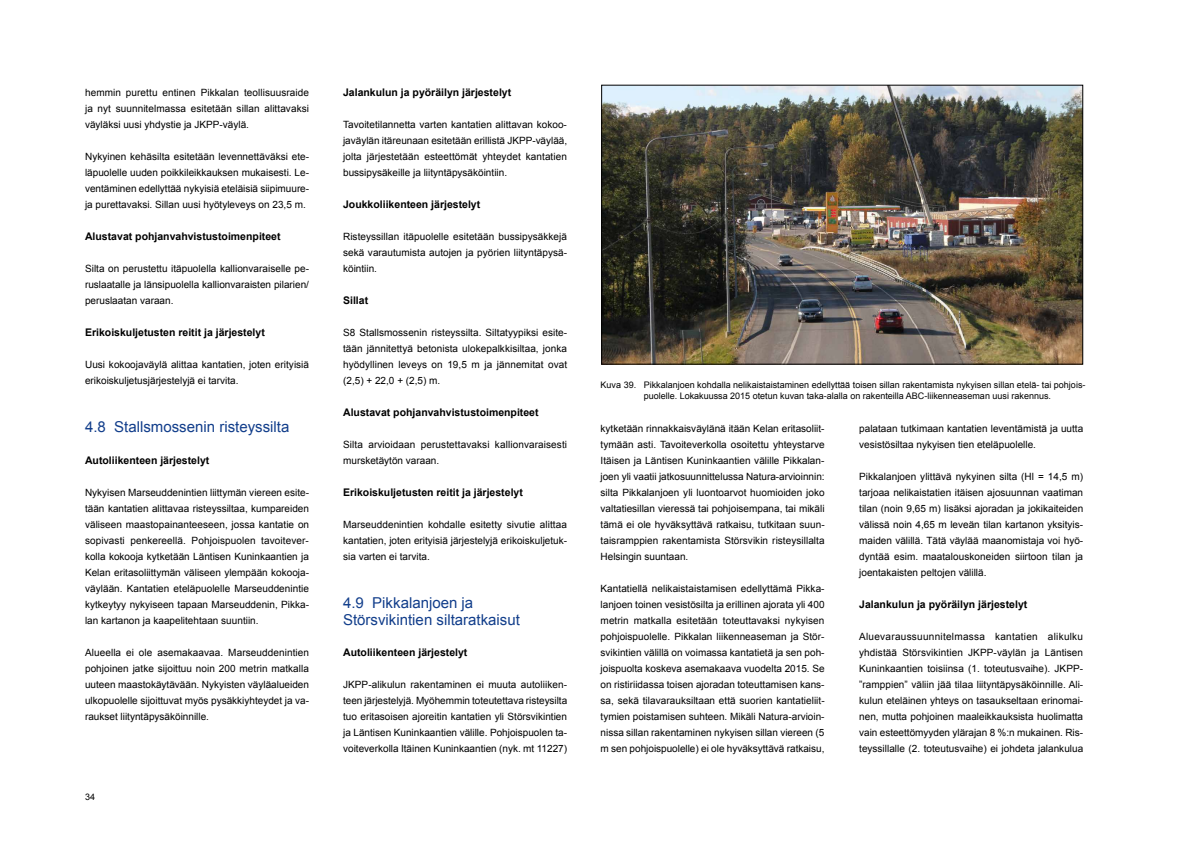
<style>
.page{position:relative;width:1191px;height:842px;background:#fff}
.page>*{position:absolute;margin:0;border:0;box-sizing:border-box;transform-origin:0 0}
.t1{font:15px/17px "Arial";color:#123e8b}
.t2{font:700 10.5px "Arial";color:#000}
.t3{font:10px/16px "Arial";color:#000;text-align:justify}
.t4{font:9px/11px "Arial";color:#000}
</style>
<div class="page">
<img style="left:603px;top:87px;width:477px;height:275px">
<div style="left:601px;top:85px;width:481px;height:279px;border:1px solid #000"></div>
<p class="t3" style="left:85px;top:85px;width:225px">hemmin purettu entinen Pikkalan teollisuusraide ja nyt suunnitelmassa esitetään sillan alittavaksi väyläksi uusi yhdystie ja JKPP-väylä.</p>
<p class="t3" style="left:85px;top:149px;width:226px">Nykyinen kehäsilta esitetään levennettäväksi ete&shy;läpuolelle uuden poikkileikkauksen mukaisesti. Le&shy;ventäminen edellyttää nykyisiä eteläisiä siipimuure&shy;ja purettavaksi. Sillan uusi hyötyleveys on 23,5 m.</p>
<p class="t2" style="left:85px;top:230px;width:197px">Alustavat pohjanvahvistustoimenpiteet</p>
<p class="t3" style="left:85px;top:261px;width:225px">Silta on perustettu itäpuolella kallionvaraiselle pe&shy;ruslaatalle ja länsipuolella kallionvaraisten pilarien/ peruslaatan varaan.</p>
<p class="t2" style="left:85px;top:326px;width:181px">Erikoiskuljetusten reitit ja järjestelyt</p>
<p class="t3" style="left:85px;top:357px;width:225px">Uusi kokoojaväylä alittaa kantatien, joten erityisiä erikoiskuljetusjärjestelyjä ei tarvita.</p>
<h1 class="t1" style="left:85px;top:419px;width:206px">4.8 Stallsmossenin risteyssilta</h1>
<p class="t2" style="left:85px;top:454px;width:126px">Autoliikenteen järjestelyt</p>
<p class="t3" style="left:85px;top:485px;width:226px">Nykyisen Marseuddenintien liittymän viereen esite&shy;tään kantatien alittavaa risteyssiltaa, kumpareiden väliseen maastopainanteeseen, jossa kantatie on sopivasti penkereellä. Pohjoispuolen tavoitever&shy;kolla kokooja kytketään Läntisen Kuninkaantien ja Kelan eritasoliittymän väliseen ylempään kokooja&shy;väylään. Kantatien eteläpuolelle Marseuddenintie kytkeytyy nykyiseen tapaan Marseuddenin, Pikka&shy;lan kartanon ja kaapelitehtaan suuntiin.</p>
<p class="t3" style="left:85px;top:645px;width:225px">Alueella ei ole asemakaavaa. Marseuddenintien pohjoinen jatke sijoittuu noin 200 metrin matkalla uuteen maastokäytävään. Nykyisten väyläalueiden ulkopuolelle sijoittuvat myös pysäkkiyhteydet ja va&shy;raukset liityntäpysäköinnille.</p>
<p class="t4" style="left:85px;top:791px;width:12px">34</p>
<p class="t2" style="left:343px;top:86px;width:170px">Jalankulun ja pyöräilyn järjestelyt</p>
<p class="t3" style="left:343px;top:117px;width:226px">Tavoitetilannetta varten kantatien alittavan kokoo&shy;javäylän itäreunaan esitetään erillistä JKPP-väylää, jolta järjestetään esteettömät yhteydet kantatien bussipysäkeille ja liityntäpysäköintiin.</p>
<p class="t2" style="left:343px;top:198px;width:139px">Joukkoliikenteen järjestelyt</p>
<p class="t3" style="left:343px;top:229px;width:225px">Risteyssillan itäpuolelle esitetään bussipysäkkejä sekä varautumista autojen ja pyörien liityntäpysä&shy;köintiin.</p>
<p class="t2" style="left:343px;top:294px;width:27px">Sillat</p>
<p class="t3" style="left:343px;top:325px;width:226px">S8 Stallsmossenin risteyssilta. Siltatyypiksi esite&shy;tään jännitettyä betonista ulokepalkkisiltaa, jonka hyödyllinen leveys on 19,5 m ja jännemitat ovat (2,5) + 22,0 + (2,5) m.</p>
<p class="t2" style="left:343px;top:406px;width:197px">Alustavat pohjanvahvistustoimenpiteet</p>
<p class="t3" style="left:343px;top:437px;width:225px">Silta arvioidaan perustettavaksi kallionvaraisesti mursketäytön varaan.</p>
<p class="t2" style="left:343px;top:486px;width:181px">Erikoiskuljetusten reitit ja järjestelyt</p>
<p class="t3" style="left:343px;top:517px;width:225px">Marseuddenintien kohdalle esitetty sivutie alittaa kantatien, joten erityisiä järjestelyjä erikoiskuljetuk&shy;sia varten ei tarvita.</p>
<h1 class="t1" style="left:343px;top:595px;width:178px">4.9 Pikkalanjoen ja<br>Störsvikintien siltaratkaisut</h1>
<p class="t2" style="left:343px;top:646px;width:126px">Autoliikenteen järjestelyt</p>
<p class="t3" style="left:343px;top:677px;width:226px">JKPP-alikulun rakentaminen ei muuta autoliiken&shy;teen järjestelyjä. Myöhemmin toteutettava risteysilta tuo eritasoisen ajoreitin kantatien yli Störsvikintien ja Läntisen Kuninkaantien välille. Pohjoispuolen ta&shy;voiteverkolla Itäinen Kuninkaantien (nyk. mt 11227)</p>
<p class="t4" style="left:643px;top:380px;width:443px;text-indent:-43px">Kuva 39. Pikkalanjoen kohdalla nelikaistaistaminen edellyttää toisen sillan rakentamista nykyisen sillan etelä- tai pohjois&shy;puolelle. Lokakuussa 2015 otetun kuvan taka-alalla on rakenteilla ABC-liikenneaseman uusi rakennus.</p>
<p class="t3" style="left:600px;top:421px;width:226px">kytketään rinnakkaisväylänä itään Kelan eritasoliit&shy;tymään asti. Tavoiteverkolla osoitettu yhteystarve Itäisen ja Läntisen Kuninkaantien välille Pikkalan&shy;joen yli vaatii jatkosuunnittelussa Natura-arvioinnin: silta Pikkalanjoen yli luontoarvot huomioiden joko valtatiesillan vieressä tai pohjoisempana, tai mikäli tämä ei ole hyväksyttävä ratkaisu, tutkitaan suun&shy;taisramppien rakentamista Störsvikin risteysillalta Helsingin suuntaan.</p>
<p class="t3" style="left:600px;top:581px;width:226px">Kantatiellä nelikaistaistamisen edellyttämä Pikka&shy;lanjoen toinen vesistösilta ja erillinen ajorata yli 400 metrin matkalla esitetään toteuttavaksi nykyisen pohjoispuolelle. Pikkalan liikenneaseman ja Stör&shy;svikintien välillä on voimassa kantatietä ja sen poh&shy;joispuolta koskeva asemakaava vuodelta 2015. Se on ristiriidassa toisen ajoradan toteuttamisen kans&shy;sa, sekä tilavarauksiltaan että suorien kantatieliit&shy;tymien poistamisen suhteen. Mikäli Natura-arvioin&shy;nissa sillan rakentaminen nykyisen sillan viereen (5 m sen pohjoispuolelle) ei ole hyväksyttävä ratkaisu,</p>
<p class="t3" style="left:859px;top:421px;width:225px">palataan tutkimaan kantatien leventämistä ja uutta vesistösiltaa nykyisen tien eteläpuolelle.</p>
<p class="t3" style="left:859px;top:469px;width:225px">Pikkalanjoen ylittävä nykyinen silta (Hl = 14,5 m) tarjoaa nelikaistatien itäisen ajosuunnan vaatiman tilan (noin 9,65 m) lisäksi ajoradan ja jokikaiteiden välissä noin 4,65 m leveän tilan kartanon yksityis&shy;maiden välillä. Tätä väylää maanomistaja voi hyö&shy;dyntää esim. maatalouskoneiden siirtoon tilan ja joentakaisten peltojen välillä.</p>
<p class="t2" style="left:859px;top:598px;width:170px">Jalankulun ja pyöräilyn järjestelyt</p>
<p class="t3" style="left:859px;top:629px;width:226px">Aluevaraussuunnitelmassa kantatien alikulku yhdistää Störsvikintien JKPP-väylän ja Läntisen Kuninkaantien toisiinsa (1. toteutusvaihe). JKPP-”ramppien” väliin jää tilaa liityntäpysäköinnille. Ali&shy;kulun eteläinen yhteys on tasaukseltaan erinomai&shy;nen, mutta pohjoinen maaleikkauksista huolimatta vain esteettömyyden ylärajan 8 %:n mukainen. Ris&shy;teyssillalle (2. toteutusvaihe) ei johdeta jalankulua</p>
</div>
